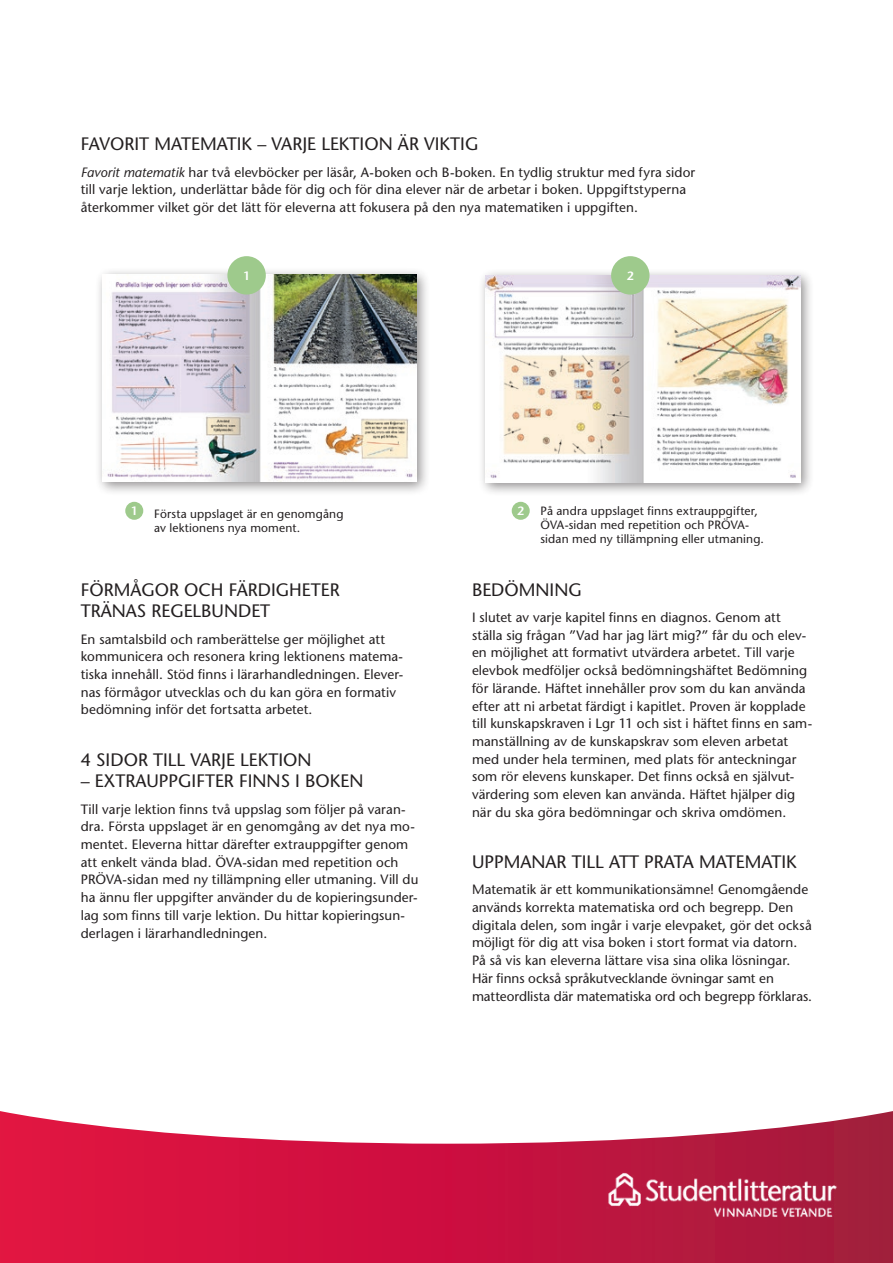
<style>
.page{position:relative;width:893px;height:1263px;background:#fff}
.page>*{position:absolute;margin:0;border:0;box-sizing:border-box;transform-origin:0 0}
.t1{font:500 18px/21.6px "Stone Sans Std";color:#231f20}
.t2{font:500 13.5px/17.7px "Stone Sans Std";letter-spacing:.005em;color:#231f20}
.t3{font:500 12px/14.4px "Stone Sans Std";letter-spacing:.01em;color:#231f20}
.t4{font:600 12px "Stone Sans Std";color:#fff}
.s1{font-style:italic}
</style>
<div class="page">
<div style="left:94px;top:266px;width:337px;height:230px;background:#231f20;opacity:.5"></div>
<img style="left:102px;top:275px;width:315px;height:206px">
<div style="left:478px;top:268px;width:336px;height:228px;background:#231f20;opacity:.5"></div>
<img style="left:486px;top:275px;width:314px;height:207px">
<svg style="left:0;top:1111px;width:893px;height:152px"></svg>
<img style="left:594px;top:1167px;width:256px;height:56px">
<div style="left:227px;top:256px;width:39px;height:39px;background:#9eca8c;border-radius:50%"></div>
<div style="left:611px;top:256px;width:38px;height:39px;background:#9eca8c;border-radius:50%"></div>
<div style="left:125px;top:502px;width:18px;height:18px;background:#9eca8c;border-radius:50%"></div>
<div style="left:512px;top:502px;width:18px;height:18px;background:#9eca8c;border-radius:50%"></div>
<h1 class="t1" style="left:81px;top:133px;width:399px">FAVORIT MATEMATIK – VARJE LEKTION ÄR VIKTIG</h1>
<p class="t2" style="left:81px;top:163px;width:616px"><span class="s1">Favorit matematik</span> har två elevböcker per läsår, A-boken och B-boken. En tydlig struktur med fyra sidor till varje lektion, underlättar både för dig och för dina elever när de arbetar i boken. Uppgiftstyperna återkommer vilket gör det lätt för eleverna att fokusera på den nya matematiken i uppgiften.</p>
<p class="t4" style="left:243px;top:268px;width:8px">1</p>
<p class="t4" style="left:627px;top:268px;width:8px">2</p>
<p class="t4" style="left:131px;top:504px;width:8px">1</p>
<p class="t3" style="left:154px;top:507px;width:191px">Första uppslaget är en genomgång av lektionens nya moment.</p>
<p class="t4" style="left:517px;top:504px;width:8px">2</p>
<p class="t3" style="left:541px;top:503px;width:225px">På andra uppslaget finns extrauppgifter,<br>ÖVA-sidan med repetition och PRÖVA&shy;sidan med ny tillämpning eller utmaning.</p>
<h1 class="t1" style="left:81px;top:579px;width:261px">FÖRMÅGOR OCH FÄRDIGHETER<br>TRÄNAS REGELBUNDET</h1>
<p class="t2" style="left:81px;top:630px;width:324px">En samtalsbild och ramberättelse ger möjlighet att kommunicera och resonera kring lektionens matema&shy;tiska innehåll. Stöd finns i lärarhandledningen. Elever&shy;nas förmågor utvecklas och du kan göra en formativ bedömning inför det fortsatta arbetet.</p>
<h1 class="t1" style="left:81px;top:749px;width:232px">4 SIDOR TILL VARJE LEKTION</h1>
<h1 class="t1" style="left:81px;top:770px;width:284px">– EXTRAUPPGIFTER FINNS I BOKEN</h1>
<p class="t2" style="left:81px;top:800px;width:339px">Till varje lektion finns två uppslag som följer på varan&shy;dra. Första uppslaget är en genomgång av det nya mo&shy;mentet. Eleverna hittar därefter extrauppgifter genom att enkelt vända blad. ÖVA-sidan med repetition och PRÖVA-sidan med ny tillämpning eller utmaning. Vill du ha ännu fler uppgifter använder du de kopieringsunder&shy;lag som finns till varje lektion. Du hittar kopieringsun&shy;derlagen i lärarhandledningen.</p>
<h1 class="t1" style="left:472px;top:579px;width:111px">BEDÖMNING</h1>
<p class="t2" style="left:472px;top:608px;width:342px">I slutet av varje kapitel finns en diagnos. Genom att ställa sig frågan ”Vad har jag lärt mig?” får du och elev&shy;en möjlighet att formativt utvärdera arbetet. Till varje elevbok medföljer också bedömningshäftet Bedömning för lärande. Häftet innehåller prov som du kan använda efter att ni arbetat färdigt i kapitlet. Proven är kopplade till kunskapskraven i Lgr 11 och sist i häftet finns en sam&shy;manställning av de kunskapskrav som eleven arbetat med under hela terminen, med plats för anteckningar som rör elevens kunskaper. Det finns också en självut&shy;värdering som eleven kan använda. Häftet hjälper dig när du ska göra bedömningar och skriva omdömen.</p>
<h1 class="t1" style="left:472px;top:851px;width:326px">UPPMANAR TILL ATT PRATA MATEMATIK</h1>
<p class="t2" style="left:472px;top:881px;width:342px">Matematik är ett kommunikationsämne! Genomgående används korrekta matematiska ord och begrepp. Den digitala delen, som ingår i varje elevpaket, gör det också möjligt för dig att visa boken i stort format via datorn.<br>På så vis kan eleverna lättare visa sina olika lösningar.<br>Här finns också språkutvecklande övningar samt en matteordlista där matematiska ord och begrepp förklaras.</p>
</div>
